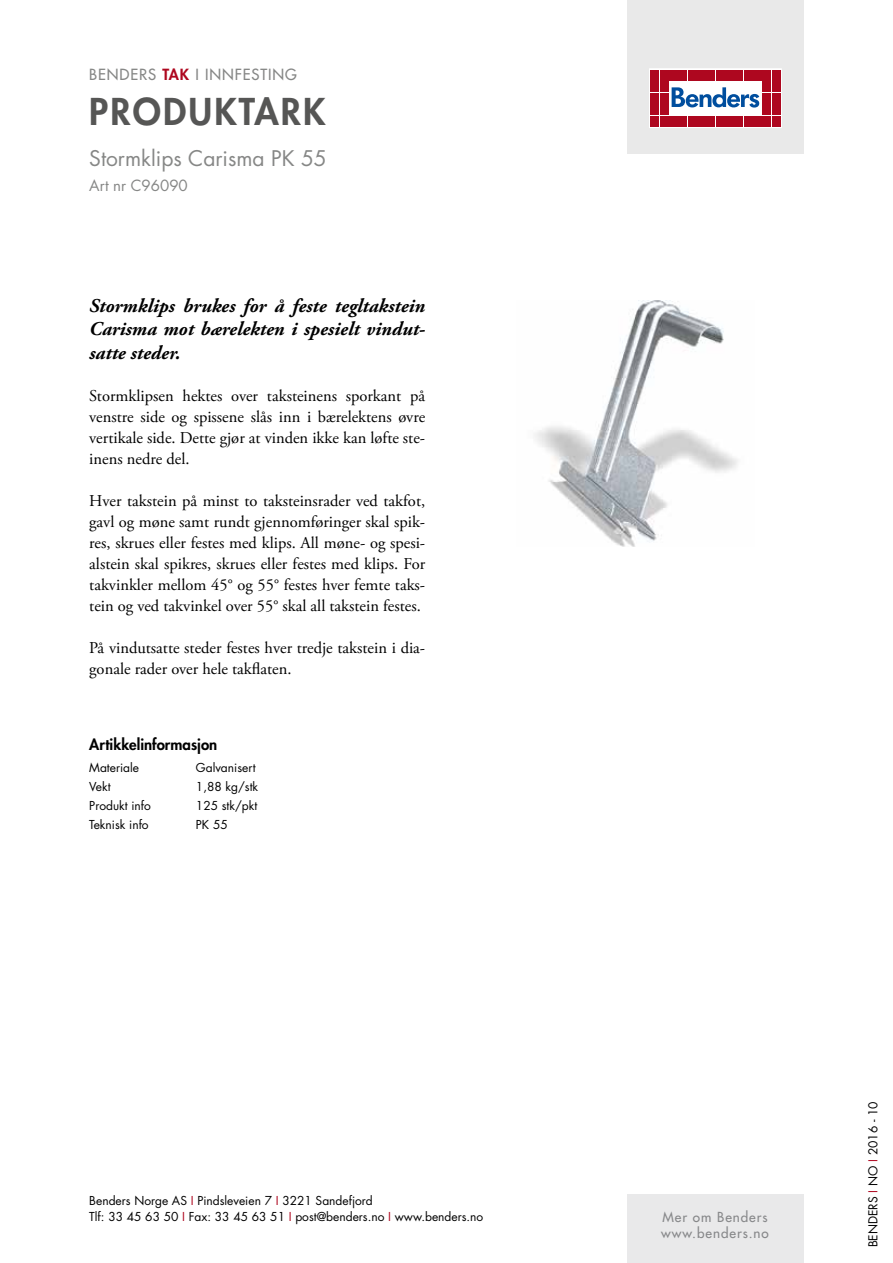
<style>
.page{position:relative;width:893px;height:1263px;background:#fff}
.page>*{position:absolute;margin:0;border:0;box-sizing:border-box;transform-origin:0 0}
.t1{font:800 36px "Futura Std";letter-spacing:.06em;color:#565655}
.t2{font:21px "Futura Std";color:#868786}
.t3{font:italic 700 19.5px/23.4px "Adobe Garamond Pro";color:#000;text-align:justify}
.t4{font:16.5px/21px "Adobe Garamond Pro";color:#000;text-align:justify}
.t5{font:500 15px "Futura Std";letter-spacing:.06em;color:#868786}
.t6{font:800 15px "Futura Std";color:#000}
.t7{font:15px "Futura Std";color:#868786}
.t8{font:500 13.5px/16.2px "Futura Std";letter-spacing:.07em;color:#87888a}
.t9{font:12px/16.5px "Futura Std";color:#000}
.s1{font-weight:800;color:#ae071f}
.s2{color:#ae071f}
</style>
<div class="page">
<div style="left:627px;top:0;width:177px;height:153px;background:#e9e9e9"></div>
<svg style="left:649px;top:69px;width:132px;height:59px;background:#eac2c8"></svg>
<div style="left:651px;top:70px;width:8px;height:10px;background:#ae071f"></div>
<div style="left:660px;top:70px;width:8px;height:10px;background:#ae071f"></div>
<div style="left:651px;top:81px;width:8px;height:11px;background:#ae071f"></div>
<div style="left:660px;top:81px;width:8px;height:11px;background:#ae071f"></div>
<div style="left:651px;top:93px;width:8px;height:10px;background:#ae071f"></div>
<div style="left:660px;top:93px;width:8px;height:10px;background:#ae071f"></div>
<div style="left:651px;top:104px;width:8px;height:11px;background:#ae071f"></div>
<div style="left:660px;top:104px;width:8px;height:11px;background:#ae071f"></div>
<div style="left:651px;top:116px;width:8px;height:10px;background:#ae071f"></div>
<div style="left:660px;top:116px;width:8px;height:10px;background:#ae071f"></div>
<div style="left:669px;top:70px;width:8px;height:10px;background:#ae071f"></div>
<div style="left:679px;top:70px;width:8px;height:10px;background:#ae071f"></div>
<div style="left:688px;top:70px;width:8px;height:10px;background:#ae071f"></div>
<div style="left:697px;top:70px;width:9px;height:10px;background:#ae071f"></div>
<div style="left:707px;top:70px;width:8px;height:10px;background:#ae071f"></div>
<div style="left:716px;top:70px;width:8px;height:10px;background:#ae071f"></div>
<div style="left:725px;top:70px;width:9px;height:10px;background:#ae071f"></div>
<div style="left:735px;top:70px;width:8px;height:10px;background:#ae071f"></div>
<div style="left:744px;top:70px;width:8px;height:10px;background:#ae071f"></div>
<div style="left:753px;top:70px;width:9px;height:10px;background:#ae071f"></div>
<div style="left:669px;top:116px;width:8px;height:10px;background:#ae071f"></div>
<div style="left:679px;top:116px;width:8px;height:10px;background:#ae071f"></div>
<div style="left:688px;top:116px;width:8px;height:10px;background:#ae071f"></div>
<div style="left:697px;top:116px;width:9px;height:10px;background:#ae071f"></div>
<div style="left:707px;top:116px;width:8px;height:10px;background:#ae071f"></div>
<div style="left:716px;top:116px;width:8px;height:10px;background:#ae071f"></div>
<div style="left:725px;top:116px;width:9px;height:10px;background:#ae071f"></div>
<div style="left:735px;top:116px;width:8px;height:10px;background:#ae071f"></div>
<div style="left:744px;top:116px;width:8px;height:10px;background:#ae071f"></div>
<div style="left:753px;top:116px;width:9px;height:10px;background:#ae071f"></div>
<div style="left:763px;top:70px;width:8px;height:10px;background:#ae071f"></div>
<div style="left:772px;top:70px;width:8px;height:10px;background:#ae071f"></div>
<div style="left:763px;top:81px;width:8px;height:11px;background:#ae071f"></div>
<div style="left:772px;top:81px;width:8px;height:11px;background:#ae071f"></div>
<div style="left:763px;top:93px;width:8px;height:10px;background:#ae071f"></div>
<div style="left:772px;top:93px;width:8px;height:10px;background:#ae071f"></div>
<div style="left:763px;top:104px;width:8px;height:11px;background:#ae071f"></div>
<div style="left:772px;top:104px;width:8px;height:11px;background:#ae071f"></div>
<div style="left:763px;top:116px;width:8px;height:10px;background:#ae071f"></div>
<div style="left:772px;top:116px;width:8px;height:10px;background:#ae071f"></div>
<svg style="left:672px;top:87px;width:87px;height:21px;background:#8fb1d4"></svg>
<div style="left:627px;top:1195px;width:177px;height:68px;background:#e9e9ea"></div>
<img style="left:534px;top:301px;width:204px;height:245px">
<p class="t5" style="left:89px;top:65px;width:209px">BENDERS <span class="s1">TAK</span> I INNFESTING</p>
<h1 class="t1" style="left:89px;top:89px;width:238px">PRODUKTARK</h1>
<p class="t2" style="left:89px;top:145px;width:239px">Stormklips Carisma PK 55</p>
<p class="t7" style="left:89px;top:176px;width:100px">Art nr C96090</p>
<p class="t3" style="left:89px;top:294px;width:337px">Stormklips brukes for å feste tegltakstein Carisma mot bærelekten i spesielt vindut&shy;satte steder.</p>
<p class="t4" style="left:89px;top:385px;width:337px">Stormklipsen hektes over taksteinens sporkant på venstre side og spissene slås inn i bærelektens øvre vertikale side. Dette gjør at vinden ikke kan løfte ste&shy;inens nedre del.</p>
<p class="t4" style="left:89px;top:490px;width:337px">Hver takstein på minst to taksteinsrader ved takfot, gavl og møne samt rundt gjennomføringer skal spik&shy;res, skrues eller festes med klips. All møne- og spesi&shy;alstein skal spikres, skrues eller festes med klips. For takvinkler mellom 45° og 55° festes hver femte taks&shy;tein og ved takvinkel over 55° skal all takstein festes.</p>
<p class="t4" style="left:89px;top:637px;width:337px">På vindutsatte steder festes hver tredje takstein i dia&shy;gonale rader over hele takflaten.</p>
<p class="t6" style="left:89px;top:735px;width:130px">Artikkelinformasjon</p>
<p class="t9" style="left:89px;top:759px;width:51px">Materiale</p>
<p class="t9" style="left:196px;top:759px;width:61px">Galvanisert</p>
<p class="t9" style="left:89px;top:778px;width:23px">Vekt</p>
<p class="t9" style="left:196px;top:778px;width:64px">1,88 kg/stk</p>
<p class="t9" style="left:89px;top:797px;width:63px">Produkt info</p>
<p class="t9" style="left:196px;top:797px;width:63px">125 stk/pkt</p>
<p class="t9" style="left:89px;top:816px;width:61px">Teknisk info</p>
<p class="t9" style="left:196px;top:816px;width:33px">PK 55</p>
<p class="t9" style="left:89px;top:1192px;width:396px">Benders Norge AS <span class="s2">I</span> Pindsleveien 7 <span class="s2">I</span> 3221 Sandefjord<br>Tlf: 33 45 63 50 <span class="s2">I</span> Fax: 33 45 63 51 <span class="s2">I</span> post@benders.no <span class="s2">I</span> www.benders.no</p>
<p class="t8" style="left:661px;top:1209px;width:109px">Mer om Benders www.benders.no</p>
<p class="t9" style="left:865px;top:1247px;width:148px;rotate:-90deg">BENDERS <span class="s2">I</span> NO <span class="s2">I</span> 2016 - 10</p>
</div>
